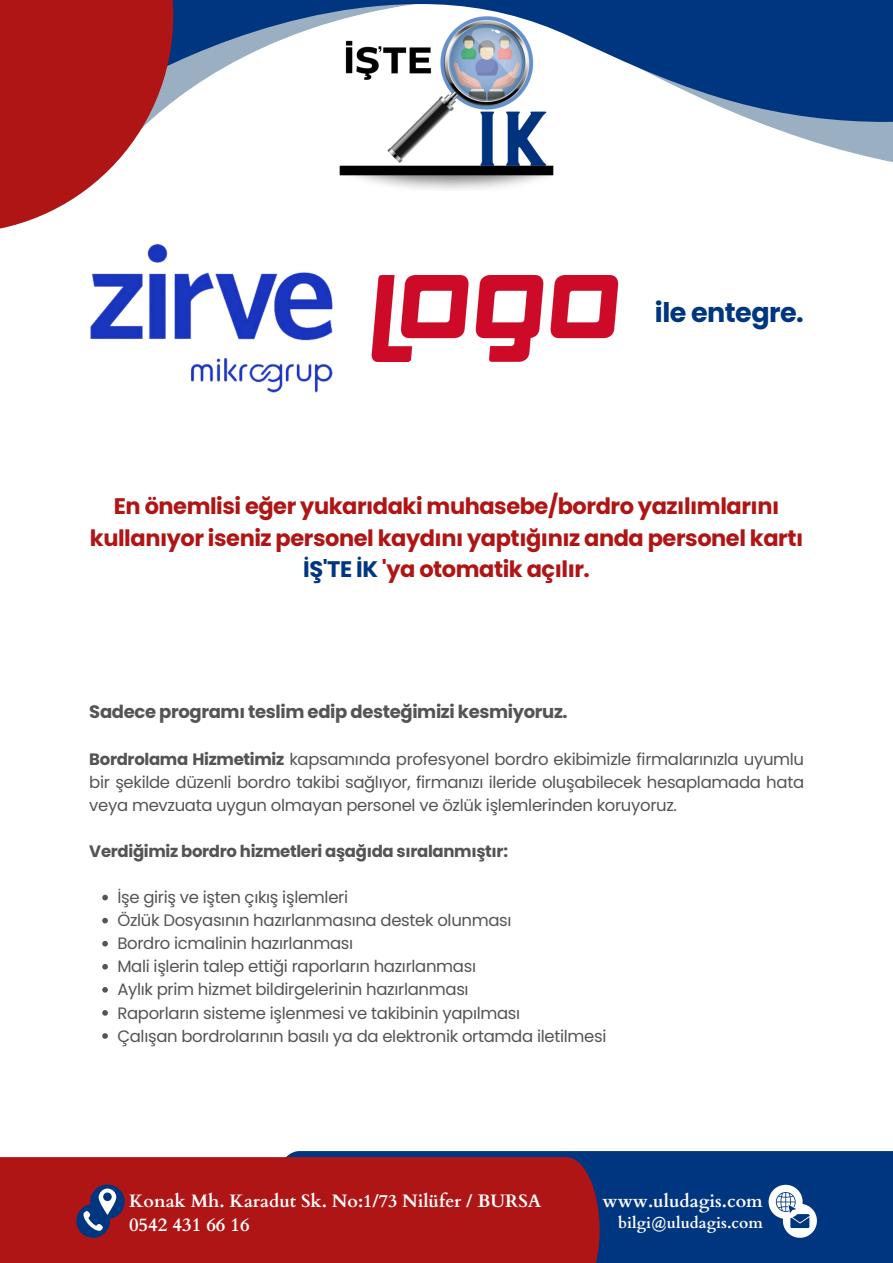
<style>
.page{position:relative;width:893px;height:1263px;background:#fff}
.page>*{position:absolute;margin:0;border:0;box-sizing:border-box;transform-origin:0 0}
.t1{font:700 27px "Poppins";letter-spacing:-.02em;color:#003680}
.t2{font:700 22.5px/31.5px "Poppins";letter-spacing:-.02em;color:#b01515;text-align:center}
.t3{font:700 18.75px "Cardo";color:#fff}
.t4{font:700 18px "Cardo";color:#fff}
.t5{font:700 18px "Poppins";letter-spacing:-.02em;color:#545454}
.t6{font:16.5px/23.1px "Poppins";letter-spacing:-.02em;color:#545454;text-align:justify}
.t7{font:700 16.5px "Poppins";letter-spacing:-.02em;color:#545454}
.t8{font:700 15.75px "Cardo";color:#fff}
.s1{color:#003680}
.s2{font-weight:700}
</style>
<div class="page">
<div style="left:286px;top:1151px;width:607px;height:112px;background:#003680"></div>
<div style="left:0;top:1157px;width:599px;height:106px;background:#b01515"></div>
<svg style="left:768px;top:1185px;width:48px;height:52px"></svg>
<svg style="left:76px;top:1204px;width:34px;height:34px"></svg>
<div style="left:90px;top:1184px;width:35px;height:35px;background:#003680;border-radius:50%"></div>
<svg style="left:99px;top:1188px;width:17px;height:27px"></svg>
<div style="left:103px;top:1192px;width:9px;height:9px;background:#003680;border-radius:50%"></div>
<svg style="left:779px;top:130px;width:114px;height:32px;fill:#9aafc1"></svg>
<svg style="left:173px;top:0;width:720px;height:130px;fill:#003680"></svg>
<svg style="left:0;top:0;width:173px;height:229px;fill:#b01515"></svg>
<img style="left:326px;top:15px;width:241px;height:175px">
<img style="left:90px;top:244px;width:243px;height:149px">
<img style="left:372px;top:275px;width:246px;height:86px">
<svg style="left:102px;top:895px;width:6px;height:5px"></svg>
<svg style="left:102px;top:918px;width:6px;height:5px"></svg>
<svg style="left:102px;top:941px;width:6px;height:5px"></svg>
<svg style="left:102px;top:964px;width:6px;height:5px"></svg>
<svg style="left:102px;top:987px;width:6px;height:6px"></svg>
<svg style="left:102px;top:1010px;width:6px;height:6px"></svg>
<svg style="left:102px;top:1033px;width:6px;height:6px"></svg>
<h4 class="t1" style="left:655px;top:293px;width:150px">ile entegre.</h4>
<p class="t2" style="left:90px;top:491px;width:715px">En önemlisi eğer yukarıdaki muhasebe/bordro yazılımlarını kullanıyor iseniz personel kaydını yaptığınız anda personel kartı<br><span class="s1">İŞ'TE İK</span> 'ya otomatik açılır.</p>
<p class="t5" style="left:89px;top:699px;width:480px">Sadece programı teslim edip desteğimizi kesmiyoruz.</p>
<p class="t6" style="left:89px;top:747px;width:716px"><span class="s2">Bordrolama Hizmetimiz</span> kapsamında profesyonel bordro ekibimizle firmalarınızla uyumlu bir şekilde düzenli bordro takibi sağlıyor, firmanızı ileride oluşabilecek hesaplamada hata veya mevzuata uygun olmayan personel ve özlük işlemlerinden koruyoruz.</p>
<p class="t7" style="left:89px;top:840px;width:420px">Verdiğimiz bordro hizmetleri aşağıda sıralanmıştır:</p>
<p class="t6" style="left:117px;top:886px;width:232px">İşe giriş ve işten çıkış işlemleri</p>
<p class="t6" style="left:117px;top:909px;width:396px">Özlük Dosyasının hazırlanmasına destek olunması</p>
<p class="t6" style="left:117px;top:932px;width:237px">Bordro icmalinin hazırlanması</p>
<p class="t6" style="left:117px;top:955px;width:360px">Mali işlerin talep ettiği raporların hazırlanması</p>
<p class="t6" style="left:117px;top:978px;width:353px">Aylık prim hizmet bildirgelerinin hazırlanması</p>
<h4 class="t6" style="left:117px;top:1001px;width:404px">Raporların sisteme işlenmesi ve takibinin yapılması</h4>
<p class="t6" style="left:117px;top:1024px;width:490px">Çalışan bordrolarının basılı ya da elektronik ortamda iletilmesi</p>
<p class="t4" style="left:129px;top:1189px;width:414px">Konak Mh. Karadut Sk. No:1/73 Nilüfer / BURSA</p>
<p class="t3" style="left:129px;top:1212px;width:122px">0542 431 66 16</p>
<h1 class="t4" style="left:602px;top:1189px;width:162px">www.uludagis.com</h1>
<h2 class="t8" style="left:618px;top:1212px;width:146px">bilgi@uludagis.com</h2>
</div>
